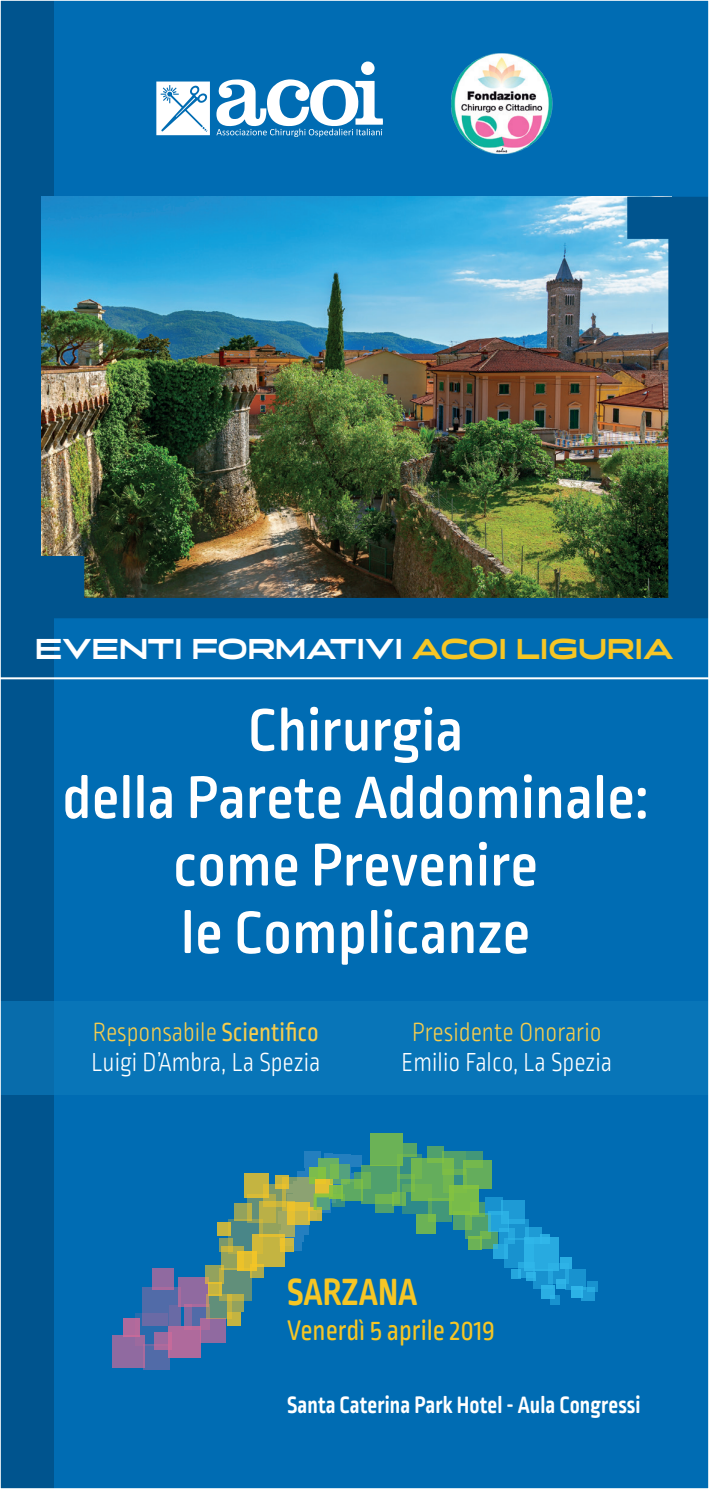
<style>
.page{position:relative;width:709px;height:1489px;background:#fff}
.page>*{position:absolute;margin:0;border:0;box-sizing:border-box;transform-origin:0 0}
.t1{font:500 63px/67.5px "Ropa Soft Pro";color:#fff;text-align:center}
.t2{font:700 40px "Ropa Soft Pro";color:#f6c625;scale:.9 1}
.t3{font:30px "Ropa Soft Pro";color:#f6c625;scale:.9 1}
.t4{font:700 29.5px "Briller";color:#fff;scale:.74 1}
.t5{font:300 27.5px/30px "Ropa Soft Pro";color:#fff;scale:.9 1}
.t6{font:300 27.5px "Ropa Soft Pro";color:#f6cd4d;scale:.9 1}
.t7{font:700 25px "Ropa Soft Pro";letter-spacing:.005em;color:#fff;scale:.9 1}
.s1{color:#f6c625}
.s2{color:#f6cd4d}
.s3{font-weight:400;color:#f6cd4d}
</style>
<div class="page">
<div style="left:0;top:0;width:709px;height:1488px;background:#006cb3"></div>
<div style="left:0;top:0;width:53px;height:1488px;background:#00548e"></div>
<div style="left:0;top:1001px;width:709px;height:94px;background:#0d7abc"></div>
<svg style="left:284px;top:1236px;width:12px;height:6px"></svg>
<div style="left:293px;top:1229px;width:11px;height:12px;background:#247fbf"></div>
<div style="left:293px;top:1242px;width:8px;height:8px;background:#247fbf"></div>
<svg style="left:294px;top:1224px;width:15px;height:10px"></svg>
<div style="left:297px;top:1171px;width:12px;height:11px;background:#247fbf"></div>
<div style="left:306px;top:1165px;width:18px;height:18px;background:#247fbf"></div>
<svg style="left:321px;top:1209px;width:9px;height:3px"></svg>
<div style="left:332px;top:1170px;width:14px;height:14px;background:#54a17f"></div>
<div style="left:304px;top:1151px;width:16px;height:16px;background:#247fbf"></div>
<div style="left:324px;top:1152px;width:9px;height:9px;background:#247fbf"></div>
<div style="left:345px;top:1173px;width:9px;height:9px;background:#247fbf"></div>
<div style="left:350px;top:1155px;width:11px;height:12px;background:#247fbf"></div>
<div style="left:329px;top:1154px;width:22px;height:22px;background:#247fbf"></div>
<div style="left:123px;top:1318px;width:17px;height:18px;background:#af6a9c"></div>
<div style="left:112px;top:1334px;width:32px;height:33px;background:#906aa0"></div>
<svg style="left:135px;top:1313px;width:33px;height:32px"></svg>
<svg style="left:143px;top:1344px;width:27px;height:25px"></svg>
<svg style="left:154px;top:1332px;width:15px;height:17px"></svg>
<div style="left:169px;top:1326px;width:32px;height:31px;background:#af6a9c"></div>
<svg style="left:142px;top:1287px;width:36px;height:38px"></svg>
<div style="left:153px;top:1267px;width:21px;height:22px;background:#906aa0"></div>
<svg style="left:178px;top:1277px;width:31px;height:29px"></svg>
<div style="left:169px;top:1305px;width:11px;height:20px;background:#696aa5"></div>
<svg style="left:191px;top:1304px;width:16px;height:25px"></svg>
<svg style="left:184px;top:1304px;width:7px;height:25px"></svg>
<svg style="left:200px;top:1318px;width:25px;height:25px"></svg>
<svg style="left:207px;top:1293px;width:25px;height:25px"></svg>
<svg style="left:227px;top:1300px;width:17px;height:11px"></svg>
<svg style="left:227px;top:1312px;width:13px;height:13px"></svg>
<div style="left:209px;top:1282px;width:13px;height:13px;background:#c6b440"></div>
<svg style="left:205px;top:1265px;width:16px;height:19px"></svg>
<svg style="left:219px;top:1267px;width:33px;height:33px"></svg>
<svg style="left:221px;top:1251px;width:16px;height:18px"></svg>
<svg style="left:250px;top:1266px;width:13px;height:11px"></svg>
<svg style="left:237px;top:1253px;width:19px;height:17px"></svg>
<svg style="left:219px;top:1238px;width:9px;height:13px"></svg>
<div style="left:217px;top:1222px;width:13px;height:13px;background:#c4b441"></div>
<svg style="left:228px;top:1219px;width:31px;height:34px"></svg>
<svg style="left:234px;top:1203px;width:13px;height:18px"></svg>
<svg style="left:247px;top:1197px;width:16px;height:25px"></svg>
<svg style="left:251px;top:1233px;width:33px;height:33px"></svg>
<svg style="left:280px;top:1238px;width:14px;height:13px"></svg>
<svg style="left:259px;top:1201px;width:35px;height:35px"></svg>
<svg style="left:287px;top:1211px;width:23px;height:13px"></svg>
<svg style="left:244px;top:1173px;width:25px;height:24px"></svg>
<svg style="left:263px;top:1184px;width:19px;height:22px"></svg>
<svg style="left:282px;top:1177px;width:33px;height:34px"></svg>
<svg style="left:275px;top:1175px;width:13px;height:13px"></svg>
<svg style="left:308px;top:1207px;width:13px;height:13px"></svg>
<div style="left:309px;top:1166px;width:16px;height:17px;background:#7cbc4c"></div>
<div style="left:315px;top:1179px;width:18px;height:18px;background:#e3bf32"></div>
<svg style="left:313px;top:1193px;width:16px;height:16px"></svg>
<svg style="left:318px;top:1157px;width:21px;height:21px"></svg>
<svg style="left:330px;top:1163px;width:20px;height:20px"></svg>
<svg style="left:341px;top:1178px;width:20px;height:22px"></svg>
<svg style="left:329px;top:1184px;width:14px;height:14px"></svg>
<svg style="left:332px;top:1194px;width:12px;height:12px"></svg>
<svg style="left:354px;top:1172px;width:7px;height:16px"></svg>
<div style="left:370px;top:1132px;width:33px;height:33px;background:#6bb256"></div>
<svg style="left:361px;top:1165px;width:36px;height:38px"></svg>
<div style="left:403px;top:1142px;width:14px;height:14px;background:#56a467"></div>
<svg style="left:397px;top:1154px;width:25px;height:20px"></svg>
<svg style="left:397px;top:1174px;width:14px;height:17px"></svg>
<svg style="left:392px;top:1191px;width:10px;height:14px"></svg>
<svg style="left:375px;top:1193px;width:19px;height:19px"></svg>
<svg style="left:402px;top:1184px;width:27px;height:29px"></svg>
<div style="left:411px;top:1157px;width:43px;height:43px;background:linear-gradient(to bottom,#6ab157,#6ab156)"></div>
<svg style="left:427px;top:1146px;width:17px;height:16px"></svg>
<svg style="left:441px;top:1150px;width:24px;height:24px"></svg>
<div style="left:467px;top:1151px;width:16px;height:16px;background:#429779"></div>
<div style="left:463px;top:1160px;width:28px;height:28px;background:linear-gradient(to right,#6eb452,#62ac5d)"></div>
<svg style="left:444px;top:1169px;width:23px;height:23px"></svg>
<div style="left:449px;top:1185px;width:29px;height:29px;background:#78bb4a"></div>
<svg style="left:429px;top:1198px;width:23px;height:23px"></svg>
<div style="left:416px;top:1213px;width:20px;height:20px;background:linear-gradient(to right,#69b058,#71b650)"></div>
<svg style="left:453px;top:1214px;width:12px;height:15px"></svg>
<svg style="left:478px;top:1202px;width:6px;height:10px"></svg>
<svg style="left:465px;top:1212px;width:23px;height:25px"></svg>
<svg style="left:468px;top:1236px;width:14px;height:14px"></svg>
<svg style="left:480px;top:1231px;width:17px;height:17px"></svg>
<svg style="left:493px;top:1244px;width:11px;height:14px"></svg>
<div style="left:499px;top:1227px;width:15px;height:16px;background:#1b96d2"></div>
<svg style="left:488px;top:1214px;width:20px;height:18px"></svg>
<svg style="left:485px;top:1197px;width:18px;height:17px"></svg>
<div style="left:501px;top:1199px;width:24px;height:24px;background:linear-gradient(to bottom,#1a93d1,#28abe0)"></div>
<svg style="left:504px;top:1238px;width:20px;height:28px"></svg>
<svg style="left:508px;top:1218px;width:21px;height:21px"></svg>
<svg style="left:525px;top:1227px;width:17px;height:10px"></svg>
<div style="left:540px;top:1234px;width:9px;height:9px;background:#28aae0"></div>
<div style="left:524px;top:1237px;width:34px;height:33px;background:#28aae0"></div>
<svg style="left:519px;top:1262px;width:15px;height:15px"></svg>
<div style="left:526px;top:1272px;width:9px;height:8px;background:#2eb3e7"></div>
<div style="left:511px;top:1269px;width:9px;height:9px;background:#25a6dd"></div>
<svg style="left:533px;top:1268px;width:20px;height:20px"></svg>
<div style="left:541px;top:1285px;width:13px;height:13px;background:#2aaee3"></div>
<svg style="left:550px;top:1295px;width:9px;height:9px"></svg>
<svg style="left:548px;top:1262px;width:17px;height:21px"></svg>
<div style="left:560px;top:1256px;width:12px;height:12px;background:#2aaee3"></div>
<div style="left:565px;top:1268px;width:20px;height:21px;background:linear-gradient(to right,#1c99d4,#1790cd)"></div>
<div style="left:556px;top:1278px;width:10px;height:10px;background:#2eb3e7"></div>
<div style="left:571px;top:1285px;width:12px;height:12px;background:#2cb2e6"></div>
<div style="left:586px;top:1280px;width:11px;height:11px;background:#1892cf"></div>
<svg style="left:581px;top:1287px;width:14px;height:13px"></svg>
<div style="left:317px;top:1197px;width:13px;height:12px;background:#54a17f"></div>
<hr style="left:0;top:677px;width:709px;height:2px;background:#fff">
<img style="left:41px;top:197px;width:666px;height:421px">
<img style="left:451px;top:53px;width:101px;height:102px">
<div style="left:361px;top:61px;width:13px;height:14px;background:#fff;border-radius:50%"></div>
<svg style="left:156px;top:81px;width:54px;height:54px;background:#d4e6f2"></svg>
<svg style="left:216px;top:79px;width:167px;height:58px"></svg>
<p class="t4" style="left:35px;top:629px;width:864px">EVENTI FORMATIVI <span class="s1">ACOI LIGURIA</span></p>
<h1 class="t1" style="left:62px;top:699px;width:588px">Chirurgia<br>della Parete Addominale: come Prevenire<br>le Complicanze</h1>
<p class="t5" style="left:92px;top:1018px;width:256px"><span class="s2">Responsabile</span> <span class="s3">Scientifico<br></span>Luigi D’Ambra, La Spezia</p>
<p class="t6" style="left:412px;top:1017px;width:212px">Presidente Onorario</p>
<p class="t5" style="left:401px;top:1048px;width:235px">Emilio Falco, La Spezia</p>
<h2 class="t2" style="left:287px;top:1269px;width:146px">SARZANA</h2>
<p class="t3" style="left:287px;top:1314px;width:232px">Venerdì 5 aprile 2019</p>
<p class="t7" style="left:287px;top:1390px;width:394px">Santa Caterina Park Hotel - Aula Congressi</p>
</div>
